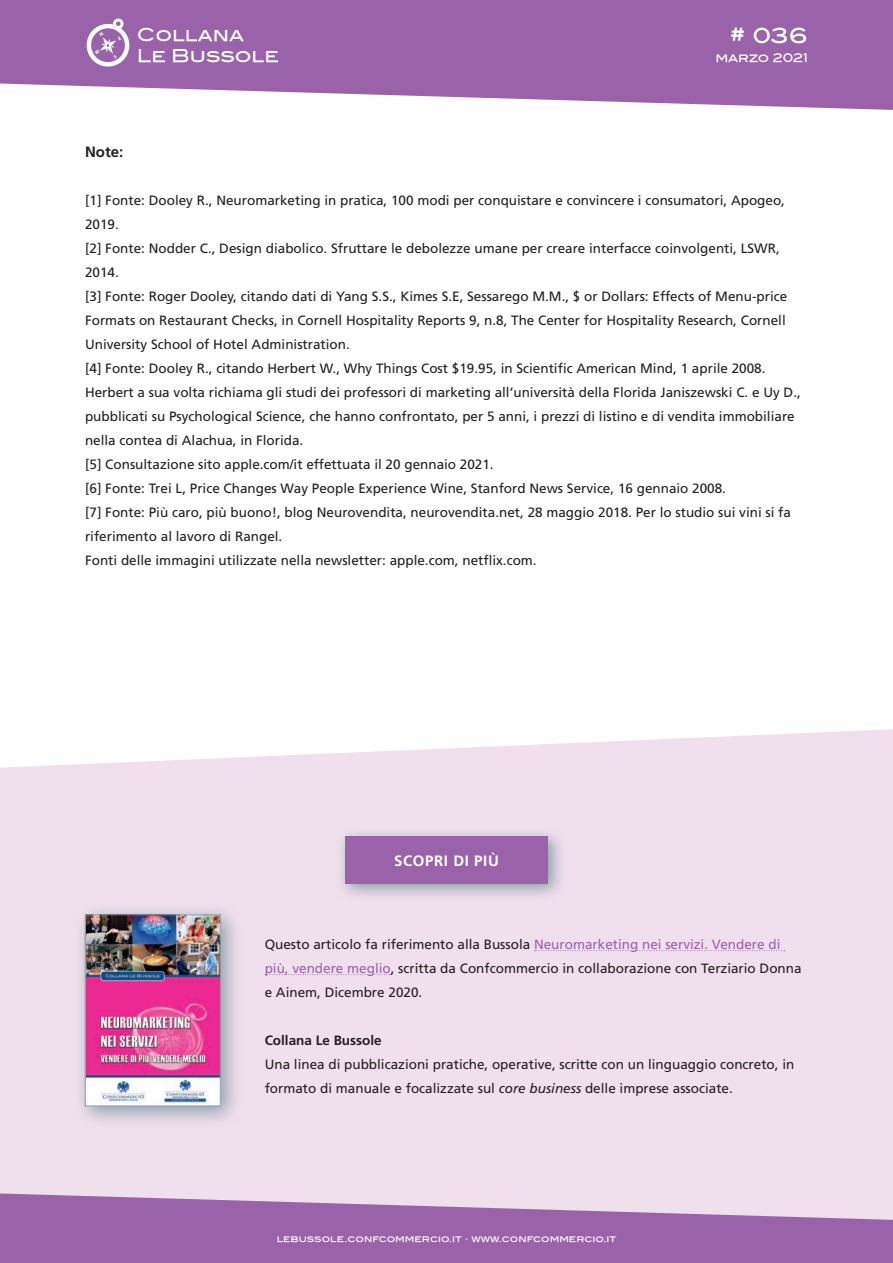
<style>
.page{position:relative;width:893px;height:1263px;background:#fff}
.page>*{position:absolute;margin:0;border:0;box-sizing:border-box;transform-origin:0 0}
.t1{font:21px "Blair Md ITCTT Medium";color:#fff}
.t2{font:17.7px/21.1px "Blair Md ITCTT Medium";color:#fff}
.t3{font:700 15px "Frutiger LT Std";letter-spacing:.04em;color:#fff}
.t4{font:700 15px "Frutiger LT Std";color:#231f20}
.t5{font:13.5px/24px "Frutiger LT Std";color:#231f20}
.t6{font:700 13.5px "Frutiger LT Std";color:#231f20}
.t7{font:12px "Blair Md ITCTT Medium";letter-spacing:-.01em;color:#fff}
.t8{font:9px "Blair Md ITCTT Medium";color:#fff}
.s1{color:#9a63a9}
.s2{font-style:italic}
</style>
<div class="page">
<svg style="left:0;top:0;width:893px;height:110px;background:#a676b3"></svg>
<svg style="left:85px;top:18px;width:47px;height:52px"></svg>
<svg style="left:0;top:729px;width:893px;height:179px;background:#f1e3ef"></svg>
<div style="left:0;top:908px;width:893px;height:329px;background:#f0e0ed"></div>
<svg style="left:73px;top:902px;width:170px;height:220px"></svg>
<img style="left:87px;top:916px;width:131px;height:188px">
<div style="left:85px;top:914px;width:135px;height:192px;border:1px solid #8f9eab"></div>
<svg style="left:534px;top:950px;width:251px;height:1px"></svg>
<svg style="left:265px;top:974px;width:126px;height:1px"></svg>
<svg style="left:335px;top:826px;width:231px;height:76px;background:#dcd2df"></svg>
<div style="left:345px;top:836px;width:203px;height:48px;background:#9a63a9"></div>
<svg style="left:0;top:1193px;width:893px;height:70px;fill:#9a63a9"></svg>
<h2 class="t2" style="left:137px;top:22px;width:143px">Collana<br>Le Bussole</h2>
<h1 class="t1" style="left:730px;top:23px;width:80px"># 036</h1>
<p class="t7" style="left:715px;top:50px;width:94px">marzo 2021</p>
<p class="t4" style="left:85px;top:143px;width:40px">Note:</p>
<p class="t5" style="left:85px;top:188px;width:717px">[1] Fonte: Dooley R., Neuromarketing in pratica, 100 modi per conquistare e convincere i consumatori, Apogeo, 2019.<br>[2] Fonte: Nodder C., Design diabolico. Sfruttare le debolezze umane per creare interfacce coinvolgenti, LSWR, 2014.<br>[3] Fonte: Roger Dooley, citando dati di Yang S.S., Kimes S.E, Sessarego M.M., $ or Dollars: Effects of Menu-price Formats on Restaurant Checks, in Cornell Hospitality Reports 9, n.8, The Center for Hospitality Research, Cornell University School of Hotel Administration.<br>[4] Fonte: Dooley R., citando Herbert W., Why Things Cost $19.95, in Scientific American Mind, 1 aprile 2008.<br>Herbert a sua volta richiama gli studi dei professori di marketing all’università della Florida Janiszewski C. e Uy D., pubblicati su Psychological Science, che hanno confrontato, per 5 anni, i prezzi di listino e di vendita immobiliare nella contea di Alachua, in Florida.<br>[5] Consultazione sito apple.com/it effettuata il 20 gennaio 2021.<br>[6] Fonte: Trei L, Price Changes Way People Experience Wine, Stanford News Service, 16 gennaio 2008.<br>[7] Fonte: Più caro, più buono!, blog Neurovendita, neurovendita.net, 28 maggio 2018. Per lo studio sui vini si fa riferimento al lavoro di Rangel.<br>Fonti delle immagini utilizzate nella newsletter: apple.com, netflix.com.</p>
<p class="t3" style="left:394px;top:852px;width:106px">SCOPRI DI PIÙ</p>
<p class="t5" style="left:265px;top:932px;width:538px">Questo articolo fa riferimento alla Bussola <span class="s1">Neuromarketing nei servizi. Vendere di più, vendere meglio</span>, scritta da Confcommercio in collaborazione con Terziario Donna e Ainem, Dicembre 2020.</p>
<p class="t6" style="left:265px;top:1032px;width:119px">Collana Le Bussole</p>
<p class="t5" style="left:265px;top:1052px;width:531px">Una linea di pubblicazioni pratiche, operative, scritte con un linguaggio concreto, in formato di manuale e focalizzate sul <span class="s2">core business</span> delle imprese associate.</p>
<p class="t8" style="left:277px;top:1234px;width:341px">lebussole.confcommercio.it · www.confcommercio.it</p>
</div>
